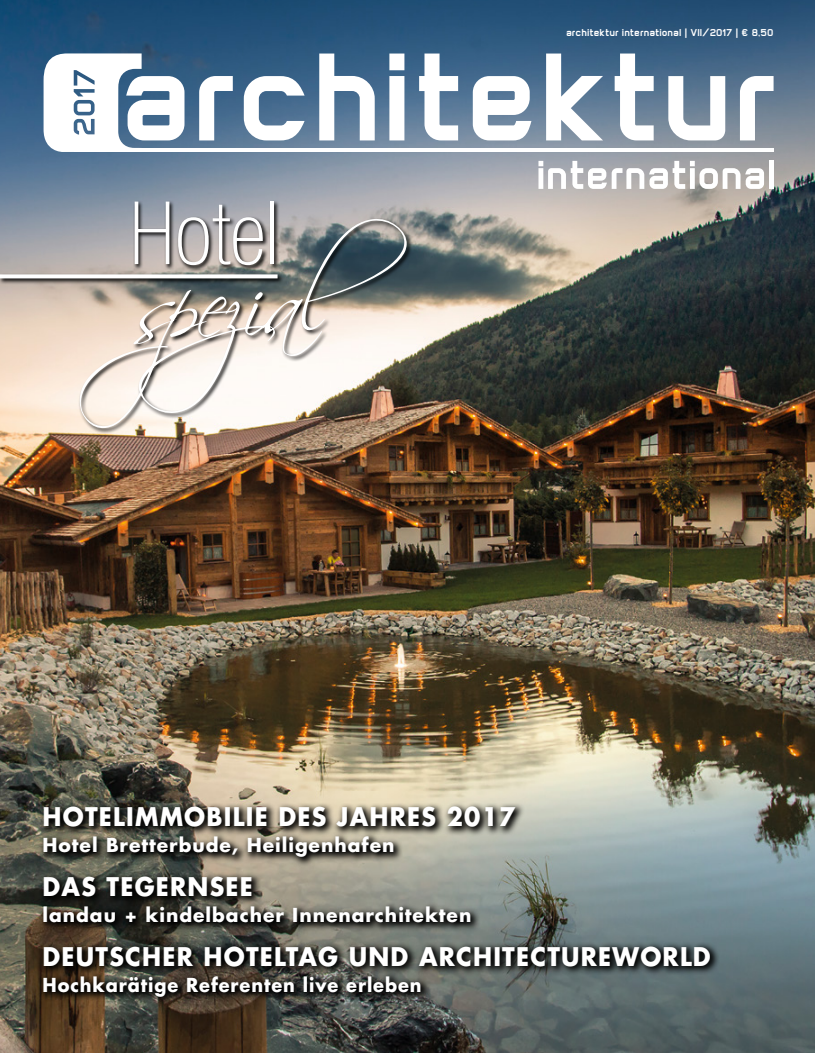
<style>
.page{position:relative;width:815px;height:1053px;background:#fff}
.page>*{position:absolute;margin:0;border:0;box-sizing:border-box;transform-origin:0 0}
.t1{font:100 condensed 87.5px "Helvetica Neue";color:#fff}
.t2{font:700 25px "Futura";letter-spacing:.05em;color:#fff;scale:.95 1}
.t3{font:700 18.75px "Futura";letter-spacing:.05em;color:#fff}
.t4{font:700 18.75px "Futura";letter-spacing:.05em;color:#fff;scale:.95 1}
.t5{font:700 10px "Flat Sans";color:#fff}
</style>
<div class="page">
<img style="left:0;top:0;width:815px;height:1052px">
<svg style="left:38px;top:940px;width:682px;height:66px;background:#3e403b"></svg>
<svg style="left:0;top:273px;width:78px;height:12px"></svg>
<svg style="left:0;top:274px;width:78px;height:4px"></svg>
<img style="left:78px;top:218px;width:335px;height:216px">
<img style="left:79px;top:218px;width:328px;height:210px">
<svg style="left:133px;top:200px;width:147px;height:71px;background:#939092"></svg>
<svg style="left:38px;top:871px;width:443px;height:61px;background:#52524a"></svg>
<hr style="left:74px;top:148px;width:700px;height:4px;background:#fff">
<svg style="left:199px;top:76px;width:34px;height:64px"></svg>
<svg style="left:244px;top:76px;width:61px;height:64px"></svg>
<svg style="left:319px;top:54px;width:56px;height:86px"></svg>
<svg style="left:389px;top:54px;width:15px;height:86px"></svg>
<svg style="left:419px;top:54px;width:39px;height:86px"></svg>
<svg style="left:473px;top:76px;width:58px;height:64px"></svg>
<svg style="left:546px;top:54px;width:57px;height:86px"></svg>
<svg style="left:615px;top:54px;width:39px;height:86px"></svg>
<svg style="left:668px;top:76px;width:57px;height:64px"></svg>
<svg style="left:740px;top:76px;width:34px;height:64px"></svg>
<svg style="left:538px;top:161px;width:226px;height:28px"></svg>
<div style="left:769px;top:161px;width:5px;height:28px;background:#fff"></div>
<svg style="left:44px;top:53px;width:140px;height:99px"></svg>
<svg style="left:39px;top:801px;width:486px;height:66px;background:#69665b"></svg>
<h1 class="t1" style="left:129px;top:184px;width:151px">Hotel</h1>
<p class="t5" style="left:566px;top:26px;width:209px">architektur international | VII/2017 | € 8,50</p>
<p class="t2" style="left:43px;top:799px;width:499px">HOTELIMMOBILIE DES JAHRES 2017</p>
<p class="t3" style="left:43px;top:832px;width:353px">Hotel Bretterbude, Heiligenhafen</p>
<p class="t2" style="left:43px;top:868px;width:223px">DAS TEGERNSEE</p>
<p class="t3" style="left:43px;top:901px;width:430px">landau + kindelbacher Innenarchitekten</p>
<p class="t2" style="left:43px;top:938px;width:705px">DEUTSCHER HOTELTAG UND ARCHITECTUREWORLD</p>
<p class="t4" style="left:43px;top:971px;width:401px">Hochkarätige Referenten live erleben</p>
</div>
